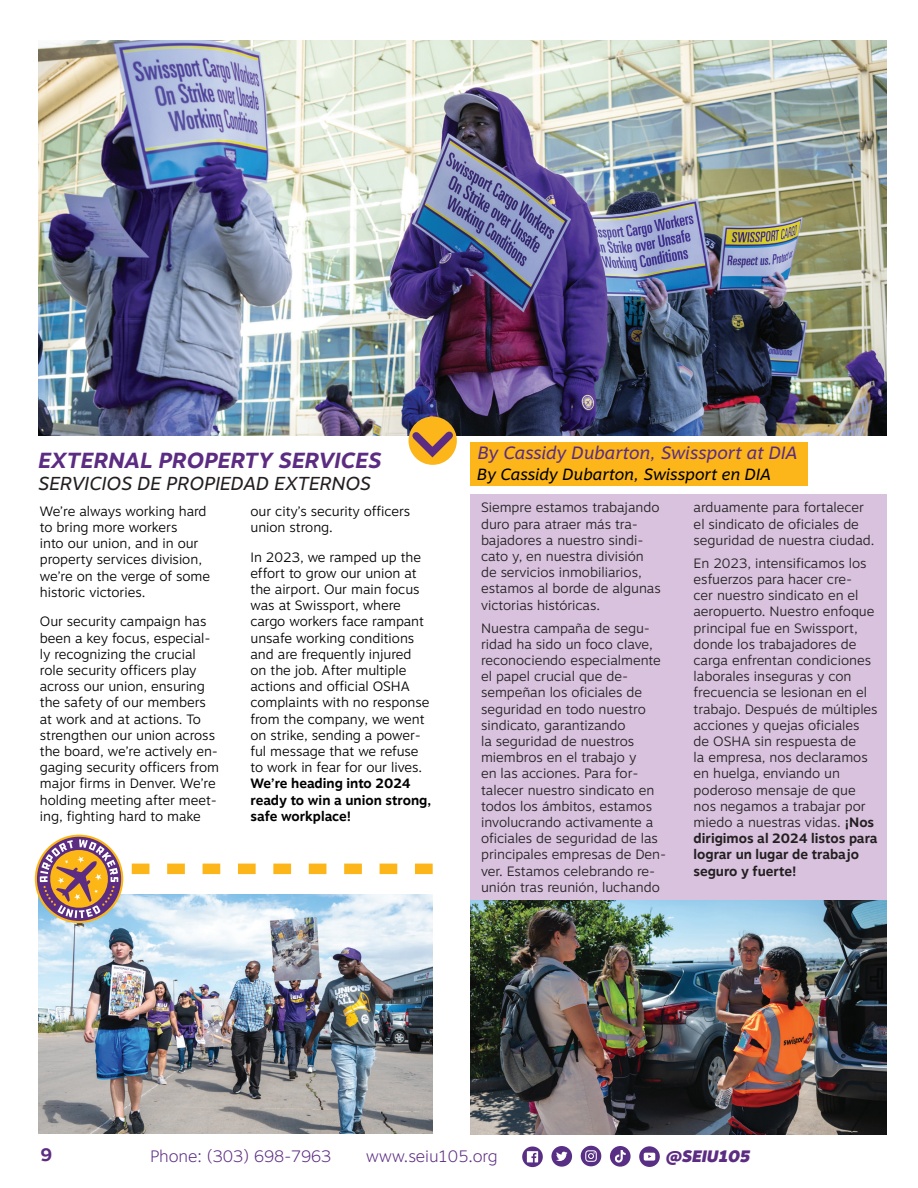
<style>
.page{position:relative;width:918px;height:1188px;background:#fff}
.page>*{position:absolute;margin:0;border:0;box-sizing:border-box;transform-origin:0 0}
.Header_1{font:italic 700 21.75px "Motiva Sans";letter-spacing:.01em;color:#5c2c82}
.Header_1-2{font:italic 18.75px "Motiva Sans";letter-spacing:.01em;color:#231f20}
.t1{font:700 18px "Motiva Sans";color:#5c2c82}
.Header_1-3{font:italic 17.85px "Motiva Sans";color:#5c2c82}
.t2{font:100 16.5px "Motiva Sans";color:#5c2c82}
.t3{font:italic 900 16.5px "Motiva Sans";color:#5c2c82}
.Header_1-4{font:italic 16.2px "Motiva Sans";color:#000}
.Body_Copy_SP{font:300 13.5px/16.2px "Motiva Sans";color:#231f20}
.Body_Copy_EN{font:300 13.5px/16.2px "Motiva Sans";color:#000}
.s1{font-weight:700}
</style>
<div class="page">
<svg style="left:522px;top:1147px;width:21px;height:20px"></svg>
<svg style="left:527px;top:1151px;width:11px;height:11px"></svg>
<div style="left:551px;top:1146px;width:21px;height:21px;background:#582f84;border-radius:50%"></div>
<svg style="left:556px;top:1151px;width:12px;height:10px"></svg>
<div style="left:581px;top:1146px;width:20px;height:20px;background:#582f84;border-radius:50%"></div>
<svg style="left:585px;top:1150px;width:12px;height:12px"></svg>
<div style="left:610px;top:1146px;width:21px;height:21px;background:#582f84;border-radius:50%"></div>
<svg style="left:614px;top:1150px;width:12px;height:13px"></svg>
<svg style="left:639px;top:1146px;width:21px;height:21px"></svg>
<svg style="left:644px;top:1153px;width:11px;height:8px"></svg>
<div style="left:471px;top:494px;width:416px;height:424px;background:#d8c2de"></div>
<div style="left:471px;top:442px;width:337px;height:44px;background:#fcb61a"></div>
<img style="left:38px;top:40px;width:849px;height:396px">
<div style="left:409px;top:417px;width:48px;height:48px;background:#fcb61a;border-radius:50%"></div>
<svg style="left:405px;top:425px;width:55px;height:38px"></svg>
<img style="left:38px;top:894px;width:395px;height:240px">
<svg style="left:35px;top:835px;width:88px;height:88px"></svg>
<div style="left:37px;top:837px;width:84px;height:84px;background:#5c2c82;border-radius:50%"></div>
<svg style="left:40px;top:839px;width:78px;height:79px"></svg>
<svg style="left:132px;top:864px;width:301px;height:10px"></svg>
<img style="left:471px;top:901px;width:416px;height:233px">
<p class="Header_1" style="left:38px;top:444px;width:344px">EXTERNAL PROPERTY SERVICES</p>
<p class="Header_1-2" style="left:38px;top:470px;width:334px">SERVICIOS DE PROPIEDAD EXTERNOS</p>
<p class="Body_Copy_EN" style="left:40px;top:503px;width:172px">We’re always working hard to bring more workers<br>into our union, and in our property services division, we’re on the verge of some historic victories.</p>
<p class="Body_Copy_EN" style="left:40px;top:613px;width:181px">Our security campaign has been a key focus, especial&shy;ly recognizing the crucial role security officers play across our union, ensuring the safety of our members at work and at actions. To strengthen our union across the board, we’re actively en&shy;gaging security officers from major firms in Denver. We’re holding meeting after meet&shy;ing, fighting hard to make</p>
<p class="Body_Copy_EN" style="left:251px;top:503px;width:161px">our city’s security officers union strong.</p>
<p class="Body_Copy_EN" style="left:251px;top:549px;width:182px">In 2023, we ramped up the effort to grow our union at the airport. Our main focus was at Swissport, where cargo workers face rampant unsafe working conditions and are frequently injured<br>on the job. After multiple actions and official OSHA complaints with no response from the company, we went on strike, sending a power&shy;ful message that we refuse to work in fear for our lives.<br><span class="s1">We’re heading into 2024 ready to win a union strong, safe workplace!</span></p>
<p class="Header_1-3" style="left:478px;top:439px;width:321px">By Cassidy Dubarton, Swissport at DIA</p>
<p class="Header_1-4" style="left:477px;top:463px;width:295px">By Cassidy Dubarton, Swissport en DIA</p>
<p class="Body_Copy_SP" style="left:481px;top:499px;width:181px">Siempre estamos trabajando duro para atraer más tra&shy;bajadores a nuestro sindi&shy;cato y, en nuestra división de servicios inmobiliarios, estamos al borde de algunas victorias históricas.</p>
<p class="Body_Copy_SP" style="left:481px;top:619px;width:187px">Nuestra campaña de segu&shy;ridad ha sido un foco clave, reconociendo especialmente el papel crucial que de&shy;sempeñan los oficiales de seguridad en todo nuestro sindicato, garantizando<br>la seguridad de nuestros miembros en el trabajo y<br>en las acciones. Para for&shy;talecer nuestro sindicato en todos los ámbitos, estamos involucrando activamente a oficiales de seguridad de las principales empresas de Den&shy;ver. Estamos celebrando re&shy;unión tras reunión, luchando</p>
<p class="Body_Copy_SP" style="left:694px;top:499px;width:182px">arduamente para fortalecer el sindicato de oficiales de seguridad de nuestra ciudad.</p>
<p class="Body_Copy_SP" style="left:694px;top:555px;width:186px">En 2023, intensificamos los esfuerzos para hacer cre-<br>cer nuestro sindicato en el aeropuerto. Nuestro enfoque principal fue en Swissport, donde los trabajadores de carga enfrentan condiciones laborales inseguras y con frecuencia se lesionan en el trabajo. Después de múltiples acciones y quejas oficiales de OSHA sin respuesta de<br>la empresa, nos declaramos en huelga, enviando un poderoso mensaje de que nos negamos a trabajar por miedo a nuestras vidas. <span class="s1">¡Nos dirigimos al 2024 listos para lograr un lugar de trabajo seguro y fuerte!</span></p>
<h3 class="t1" style="left:40px;top:1142px;width:13px">9</h3>
<p class="t2" style="left:150px;top:1144px;width:183px">Phone: (303) 698-7963</p>
<p class="t2" style="left:366px;top:1144px;width:133px">www.seiu105.org</p>
<p class="t3" style="left:666px;top:1144px;width:86px">@SEIU105</p>
</div>
